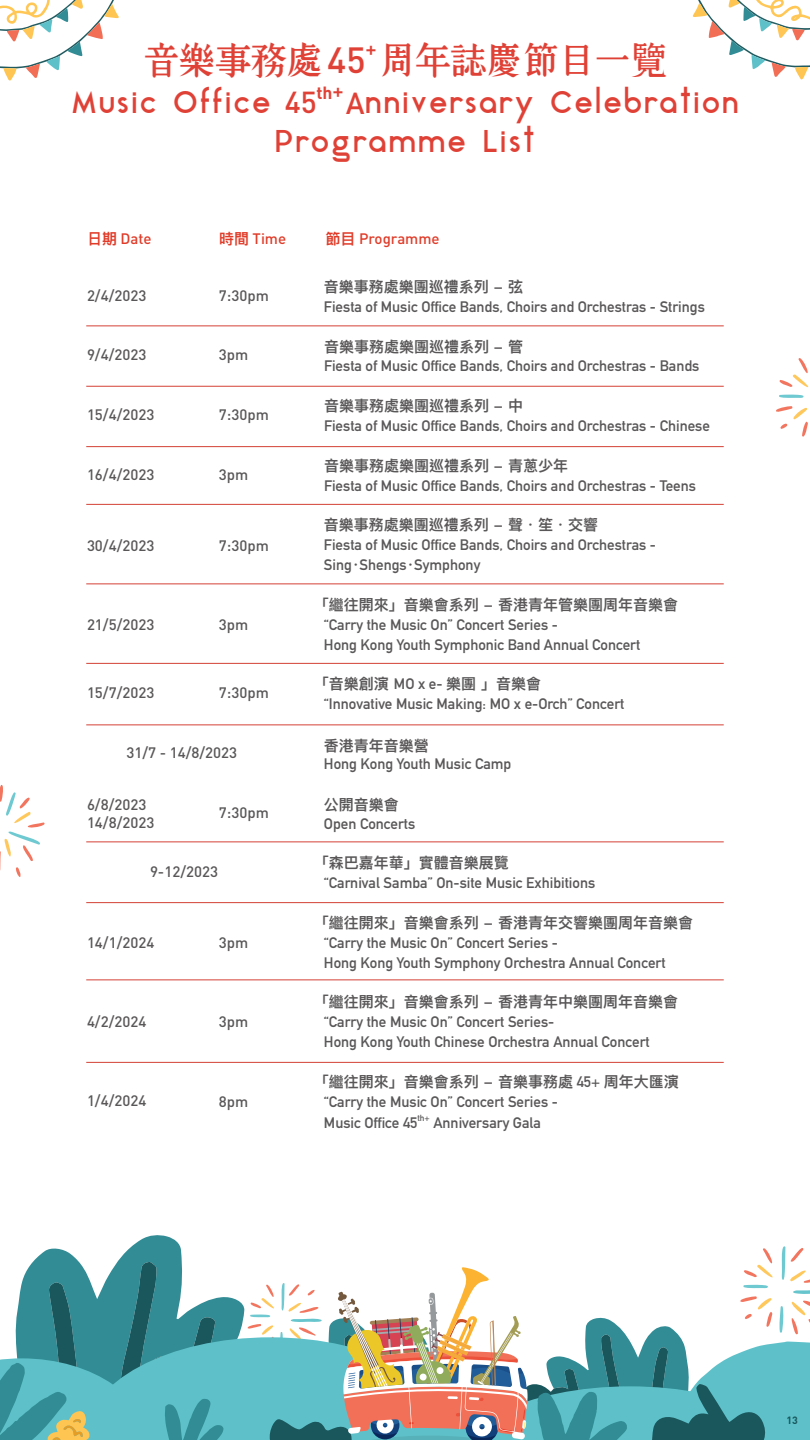
<style>
.page{position:relative;width:810px;height:1440px;background:#fff}
.page>*{position:absolute;margin:0;border:0;box-sizing:border-box;transform-origin:0 0}
.t1{font:36px "dejima mincho";color:#e04136}
.t2{font:30px/38.8px "Aqua Grotesque";letter-spacing:-.005em;color:#e04136}
.t3{font:700 17.48px "DIN Pro";color:#e04136}
.t4{font:700 15px/19.9px "DIN Alternate";color:#595757}
.t5{font:600 15px "Ping Fang HK";color:#595757}
.t6{font:500 15px/18.4px "DIN";color:#595757}
.t7{font:500 15px "DIN";color:#e03c29}
.t8{font:700 10.5px "DIN Pro";color:#1a575d}
.t9{font:700 8.77px "DIN Alternate";color:#595757}
.s1{font-family:"DIN";font-weight:500}
.s2{font-family:"DIN";font-weight:500;font-size:21px}
.s3{font-family:"DIN Alternate";font-weight:700}
.s4{font-family:"Ping Fang HK";font-weight:600}
</style>
<div class="page">
<svg style="left:779px;top:358px;width:30px;height:40px"></svg>
<svg style="left:776px;top:406px;width:32px;height:31px"></svg>
<svg style="left:0;top:785px;width:45px;height:92px"></svg>
<svg style="left:0;top:1235px;width:810px;height:205px"></svg>
<svg style="left:693px;top:0;width:117px;height:80px"></svg>
<svg style="left:0;top:0;width:119px;height:81px"></svg>
<hr style="left:86px;top:326px;width:638px;height:1px;background:#d44136">
<hr style="left:86px;top:386px;width:638px;height:1px;background:#d44136">
<hr style="left:86px;top:446px;width:638px;height:1px;background:#d44136">
<hr style="left:86px;top:504px;width:638px;height:1px;background:#d44136">
<hr style="left:86px;top:584px;width:638px;height:1px;background:#d44136">
<hr style="left:86px;top:663px;width:638px;height:1px;background:#d44136">
<hr style="left:86px;top:724px;width:638px;height:1px;background:#d44136">
<hr style="left:86px;top:842px;width:638px;height:1px;background:#d44136">
<hr style="left:86px;top:902px;width:638px;height:1px;background:#d44136">
<hr style="left:86px;top:980px;width:638px;height:1px;background:#d44136">
<hr style="left:86px;top:1062px;width:638px;height:1px;background:#d44136">
<h1 class="t1" style="left:143px;top:42px;width:525px">音樂事務處<span class="s1">45</span><sup>+</sup>周年誌慶節目一覽</h1>
<h2 class="t2" style="left:70px;top:86px;width:248px">Music Office <span class="s1">45</span></h2>
<p class="t3" style="left:316px;top:81px;width:29px">th<span class="s2">+</span></p>
<h2 class="t2" style="left:274px;top:86px;width:467px;text-indent:72px"><span class="s3">A</span>nniversary Celebration<br>Programme List</h2>
<p class="t7" style="left:87px;top:229px;width:66px"><span class="s4">日期</span> Date</p>
<p class="t7" style="left:219px;top:229px;width:69px"><span class="s4">時間</span> Time</p>
<p class="t7" style="left:326px;top:229px;width:116px"><span class="s4">節目</span> Programme</p>
<p class="t6" style="left:87px;top:286px;width:61px">2/4/2023</p>
<p class="t6" style="left:219px;top:286px;width:51px">7:30pm</p>
<p class="t6" style="left:87px;top:345px;width:61px">9/4/2023</p>
<p class="t6" style="left:219px;top:345px;width:31px">3pm</p>
<p class="t6" style="left:87px;top:405px;width:69px">15/4/2023</p>
<p class="t6" style="left:219px;top:405px;width:51px">7:30pm</p>
<p class="t6" style="left:87px;top:465px;width:69px">16/4/2023</p>
<p class="t6" style="left:219px;top:465px;width:31px">3pm</p>
<p class="t6" style="left:87px;top:535px;width:69px">30/4/2023</p>
<p class="t6" style="left:219px;top:535px;width:51px">7:30pm</p>
<p class="t6" style="left:87px;top:615px;width:69px">21/5/2023</p>
<p class="t6" style="left:219px;top:615px;width:31px">3pm</p>
<p class="t6" style="left:87px;top:683px;width:69px">15/7/2023</p>
<p class="t6" style="left:219px;top:683px;width:51px">7:30pm</p>
<p class="t6" style="left:127px;top:743px;width:112px">31/7 - 14/8/2023</p>
<p class="t6" style="left:87px;top:795px;width:69px">6/8/2023<br>14/8/2023</p>
<p class="t6" style="left:150px;top:862px;width:70px">9-12/2023</p>
<p class="t6" style="left:219px;top:802px;width:51px">7:30pm</p>
<p class="t6" style="left:87px;top:933px;width:69px">14/1/2024</p>
<p class="t6" style="left:219px;top:933px;width:31px">3pm</p>
<p class="t6" style="left:87px;top:1012px;width:61px">4/2/2024</p>
<p class="t6" style="left:219px;top:1012px;width:31px">3pm</p>
<p class="t6" style="left:87px;top:1091px;width:61px">1/4/2024</p>
<p class="t6" style="left:219px;top:1092px;width:31px">8pm</p>
<p class="t5" style="left:324px;top:277px;width:201px">音樂事務處樂團巡禮系列 - 弦</p>
<p class="t4" style="left:324px;top:296px;width:382px">Fiesta of Music Office Bands, Choirs and Orchestras - Strings</p>
<p class="t5" style="left:324px;top:337px;width:201px">音樂事務處樂團巡禮系列 - 管</p>
<p class="t4" style="left:324px;top:355px;width:377px">Fiesta of Music Office Bands, Choirs and Orchestras - Bands</p>
<p class="t5" style="left:324px;top:397px;width:201px">音樂事務處樂團巡禮系列 - 中</p>
<p class="t4" style="left:324px;top:415px;width:387px">Fiesta of Music Office Bands, Choirs and Orchestras - Chinese</p>
<p class="t5" style="left:324px;top:456px;width:246px">音樂事務處樂團巡禮系列 - 青蔥少年</p>
<p class="t4" style="left:324px;top:474px;width:373px">Fiesta of Music Office Bands, Choirs and Orchestras - Teens</p>
<p class="t5" style="left:324px;top:516px;width:276px">音樂事務處樂團巡禮系列 - 聲 ‧ 笙 ‧ 交響</p>
<p class="t4" style="left:324px;top:534px;width:334px">Fiesta of Music Office Bands, Choirs and Orchestras -<br>Sing<span class="s4">‧</span>Shengs<span class="s4">‧</span>Symphony</p>
<p class="t5" style="left:314px;top:595px;width:366px">「繼往開來」音樂會系列 - 香港青年管樂團周年音樂會</p>
<p class="t4" style="left:324px;top:614px;width:318px">“Carry the Music On” Concert Series -<br>Hong Kong Youth Symphonic Band Annual Concert</p>
<p class="t5" style="left:314px;top:675px;width:229px">「音樂創演 <span class="s3">MO x e-</span> 樂團 」音樂會</p>
<p class="t4" style="left:324px;top:693px;width:302px">“Innovative Music Making: MO x e-Orch” Concert</p>
<p class="t5" style="left:324px;top:736px;width:106px">香港青年音樂營</p>
<p class="t4" style="left:324px;top:753px;width:189px">Hong Kong Youth Music Camp</p>
<p class="t5" style="left:324px;top:796px;width:77px">公開音樂會</p>
<p class="t4" style="left:324px;top:812px;width:93px">Open Concerts</p>
<p class="t5" style="left:314px;top:854px;width:196px">「森巴嘉年華」實體音樂展覽</p>
<p class="t4" style="left:324px;top:872px;width:273px">“Carnival Samba” On-site Music Exhibitions</p>
<p class="t5" style="left:314px;top:913px;width:381px">「繼往開來」音樂會系列 - 香港青年交響樂團周年音樂會</p>
<p class="t4" style="left:324px;top:932px;width:343px">“Carry the Music On” Concert Series -<br>Hong Kong Youth Symphony Orchestra Annual Concert</p>
<p class="t5" style="left:314px;top:993px;width:366px">「繼往開來」音樂會系列 - 香港青年中樂團周年音樂會</p>
<p class="t4" style="left:324px;top:1011px;width:327px">“Carry the Music On” Concert Series-<br>Hong Kong Youth Chinese Orchestra Annual Concert</p>
<p class="t5" style="left:314px;top:1072px;width:366px">「繼往開來」音樂會系列 - 音樂事務處 <span class="s3">45+</span> 周年大匯演</p>
<p class="t4" style="left:324px;top:1090px;width:235px;line-height:21.4px">“Carry the Music On” Concert Series -<br>Music Office 45</p>
<p class="t9" style="left:417px;top:1111px;width:14px">th+</p>
<p class="t4" style="left:433px;top:1112px;width:109px">Anniversary Gala</p>
<p class="t8" style="left:786px;top:1413px;width:13px">13</p>
</div>
